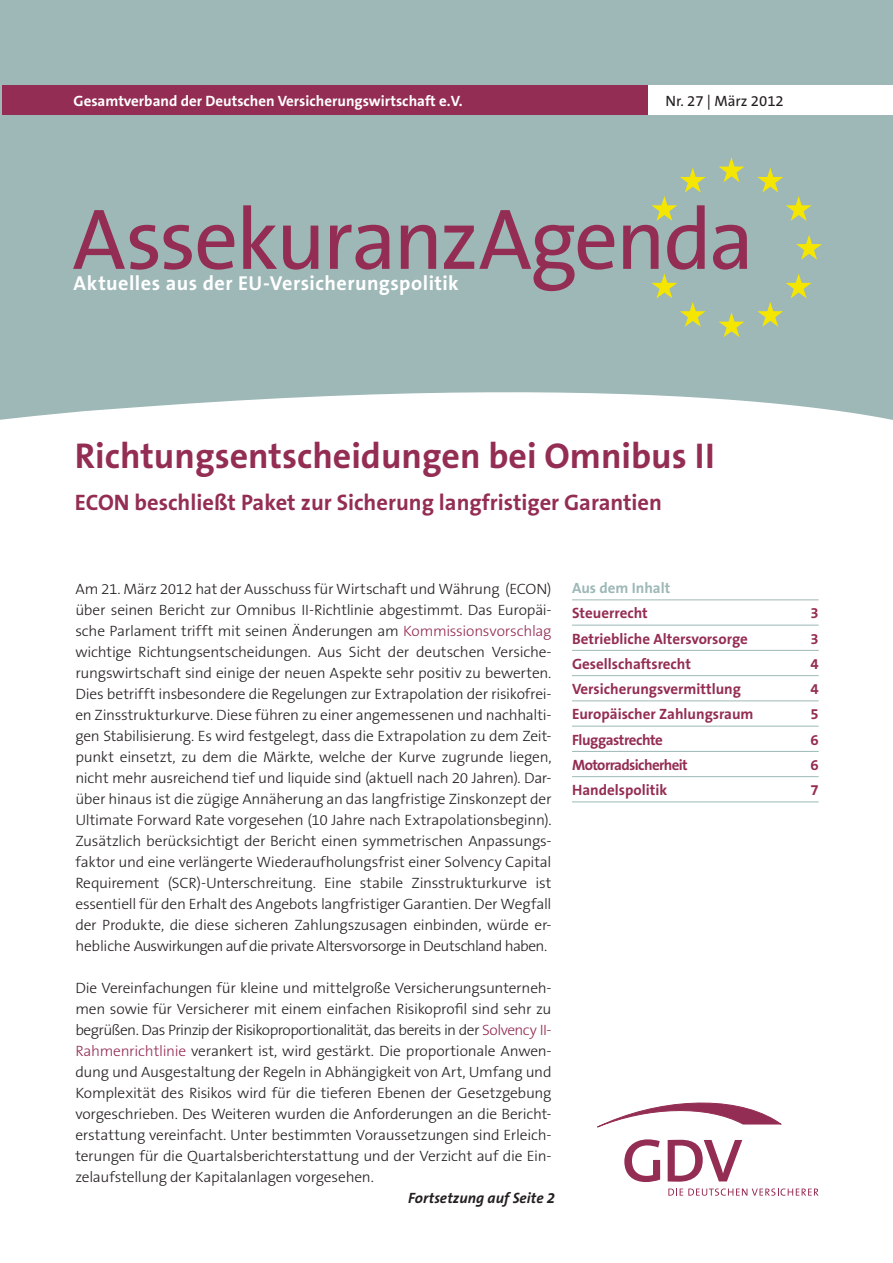
<style>
.page{position:relative;width:893px;height:1263px;background:#fff}
.page>*{position:absolute;margin:0;border:0;box-sizing:border-box;transform-origin:0 0}
.t1{font:87px "The Sans B5 Plain";letter-spacing:-.03em;color:#942d53}
.t2{font:700 36px "The Sans B7";color:#942d53}
.t3{font:700 22.5px "The Sans B7";color:#942d53}
.t4{font:700 20.25px "The Sans B7";letter-spacing:.025em;color:#fff}
.t5{font:300 15px/21px "The Sans B3";letter-spacing:-.025em;color:#231f20;text-align:justify}
.t6{font:700 15px "The Sans B7";color:#942d53}
.t7{font:700 15px "The Sans B7";color:#fff}
.t8{font:italic 700 15px "The Sans B7";letter-spacing:.005em;color:#231f20}
.t9{font:700 15px "The Sans B7";letter-spacing:-.04em;color:#942d53}
.t10{font:15px "The Sans B5 Plain";color:#231f20}
.t11{font:700 15px "The Sans B7";letter-spacing:-.03em;color:#942d53}
.t12{font:700 15px "The Sans B7";color:#9db8b7}
.s1{color:#942d53}
</style>
<div class="page">
<div style="left:0;top:0;width:893px;height:420px;background:#9db8b7"></div>
<div style="left:2px;top:85px;width:649px;height:30px;background:#942d53"></div>
<div style="left:648px;top:85px;width:245px;height:30px;background:#fff"></div>
<svg style="left:668px;top:1188px;width:150px;height:8px"></svg>
<svg style="left:597px;top:1103px;width:184px;height:25px"></svg>
<svg style="left:624px;top:1139px;width:36px;height:43px"></svg>
<svg style="left:668px;top:1140px;width:74px;height:42px"></svg>
<svg style="left:718px;top:157px;width:26px;height:25px"></svg>
<svg style="left:718px;top:312px;width:26px;height:25px"></svg>
<svg style="left:757px;top:168px;width:55px;height:53px;background:#a9be9c"></svg>
<svg style="left:651px;top:168px;width:55px;height:53px;background:#a9be9c"></svg>
<svg style="left:796px;top:235px;width:26px;height:25px"></svg>
<svg style="left:757px;top:273px;width:55px;height:54px;background:#a9be9c"></svg>
<svg style="left:651px;top:273px;width:55px;height:54px;background:#a9be9c"></svg>
<hr style="left:572px;top:599px;width:247px;height:1px;background:#9db8b7">
<hr style="left:572px;top:625px;width:247px;height:1px;background:#9db8b7">
<hr style="left:572px;top:650px;width:247px;height:1px;background:#9db8b7">
<hr style="left:572px;top:675px;width:247px;height:1px;background:#9db8b7">
<hr style="left:572px;top:700px;width:247px;height:1px;background:#9db8b7">
<hr style="left:572px;top:726px;width:247px;height:1px;background:#9db8b7">
<hr style="left:572px;top:751px;width:247px;height:1px;background:#9db8b7">
<hr style="left:572px;top:776px;width:247px;height:1px;background:#9db8b7">
<hr style="left:572px;top:801px;width:247px;height:1px;background:#9db8b7">
<p class="t7" style="left:74px;top:93px;width:391px">Gesamtverband der Deutschen Versicherungswirtschaft e.V.</p>
<p class="t10" style="left:665px;top:93px;width:120px">Nr. 27 | März 2012</p>
<h1 class="t1" style="left:72px;top:194px;width:683px">AssekuranzAgenda</h1>
<h3 class="t4" style="left:74px;top:272px;width:387px">Aktuelles aus der EU-Versicherungspolitik</h3>
<h2 class="t2" style="left:75px;top:437px;width:641px">Richtungsentscheidungen bei Omnibus II</h2>
<h3 class="t3" style="left:75px;top:491px;width:589px">ECON beschließt Paket zur Sicherung langfristiger Garantien</h3>
<p class="t5" style="left:75px;top:579px;width:478px">Am 21. März 2012 hat der Ausschuss für Wirtschaft und Währung (ECON) über seinen Bericht zur Omnibus II-Richtlinie abgestimmt. Das Europäi&shy;sche Parlament trifft mit seinen Änderungen am <span class="s1">Kommissionsvorschlag </span>wichtige Richtungsentscheidungen. Aus Sicht der deutschen Versiche&shy;rungswirtschaft sind einige der neuen Aspekte sehr positiv zu bewerten.<br>Dies betrifft insbesondere die Regelungen zur Extrapolation der risikofrei&shy;en Zinsstrukturkurve. Diese führen zu einer angemessenen und nachhalti&shy;gen Stabilisierung. Es wird festgelegt, dass die Extrapolation zu dem Zeit&shy;punkt einsetzt, zu dem die Märkte, welche der Kurve zugrunde liegen, nicht mehr ausreichend tief und liquide sind (aktuell nach 20 Jahren). Dar&shy;über hinaus ist die zügige Annäherung an das langfristige Zinskonzept der Ultimate Forward Rate vorgesehen (10 Jahre nach Extrapolationsbeginn).<br>Zusätzlich berücksichtigt der Bericht einen symmetrischen Anpassungs&shy;faktor und eine verlängerte Wiederaufholungsfrist einer Solvency Capital Requirement (SCR)-Unterschreitung. Eine stabile Zinsstrukturkurve ist essentiell für den Erhalt des Angebots langfristiger Garantien. Der Wegfall der Produkte, die diese sicheren Zahlungszusagen einbinden, würde er&shy;hebliche Auswirkungen auf die private Altersvorsorge in Deutschland haben.</p>
<p class="t5" style="left:75px;top:978px;width:478px">Die Vereinfachungen für kleine und mittelgroße Versicherungsunterneh&shy;men sowie für Versicherer mit einem einfachen Risikoprofil sind sehr zu begrüßen. Das Prinzip der Risikoproportionalität, das bereits in der <span class="s1">Solvency II-Rahmenrichtlinie</span> verankert ist, wird gestärkt. Die proportionale Anwen&shy;dung und Ausgestaltung der Regeln in Abhängigkeit von Art, Umfang und Komplexität des Risikos wird für die tieferen Ebenen der Gesetzgebung vorgeschrieben. Des Weiteren wurden die Anforderungen an die Bericht&shy;erstattung vereinfacht. Unter bestimmten Voraussetzungen sind Erleich&shy;terungen für die Quartalsberichterstattung und der Verzicht auf die Ein&shy;zelaufstellung der Kapitalanlagen vorgesehen.</p>
<p class="t8" style="left:408px;top:1190px;width:149px">Fortsetzung auf Seite 2</p>
<p class="t12" style="left:572px;top:580px;width:100px">Aus dem Inhalt</p>
<p class="t6" style="left:572px;top:605px;width:77px">Steuerrecht</p>
<p class="t6" style="left:810px;top:605px;width:10px">3</p>
<p class="t6" style="left:572px;top:631px;width:177px">Betriebliche Altersvorsorge</p>
<p class="t6" style="left:810px;top:631px;width:10px">3</p>
<p class="t6" style="left:572px;top:656px;width:121px">Gesellschaftsrecht</p>
<p class="t6" style="left:810px;top:656px;width:10px">4</p>
<p class="t6" style="left:572px;top:681px;width:170px">Versicherungsvermittlung</p>
<p class="t6" style="left:810px;top:681px;width:10px">4</p>
<p class="t6" style="left:572px;top:706px;width:183px">Europäischer Zahlungsraum</p>
<p class="t6" style="left:810px;top:706px;width:10px">5</p>
<p class="t11" style="left:572px;top:732px;width:92px">Fluggastrechte</p>
<p class="t6" style="left:810px;top:732px;width:10px">6</p>
<p class="t9" style="left:572px;top:757px;width:117px">Motorradsicherheit</p>
<p class="t6" style="left:810px;top:757px;width:10px">6</p>
<p class="t6" style="left:572px;top:782px;width:97px">Handelspolitik</p>
<p class="t6" style="left:810px;top:782px;width:10px">7</p>
</div>
